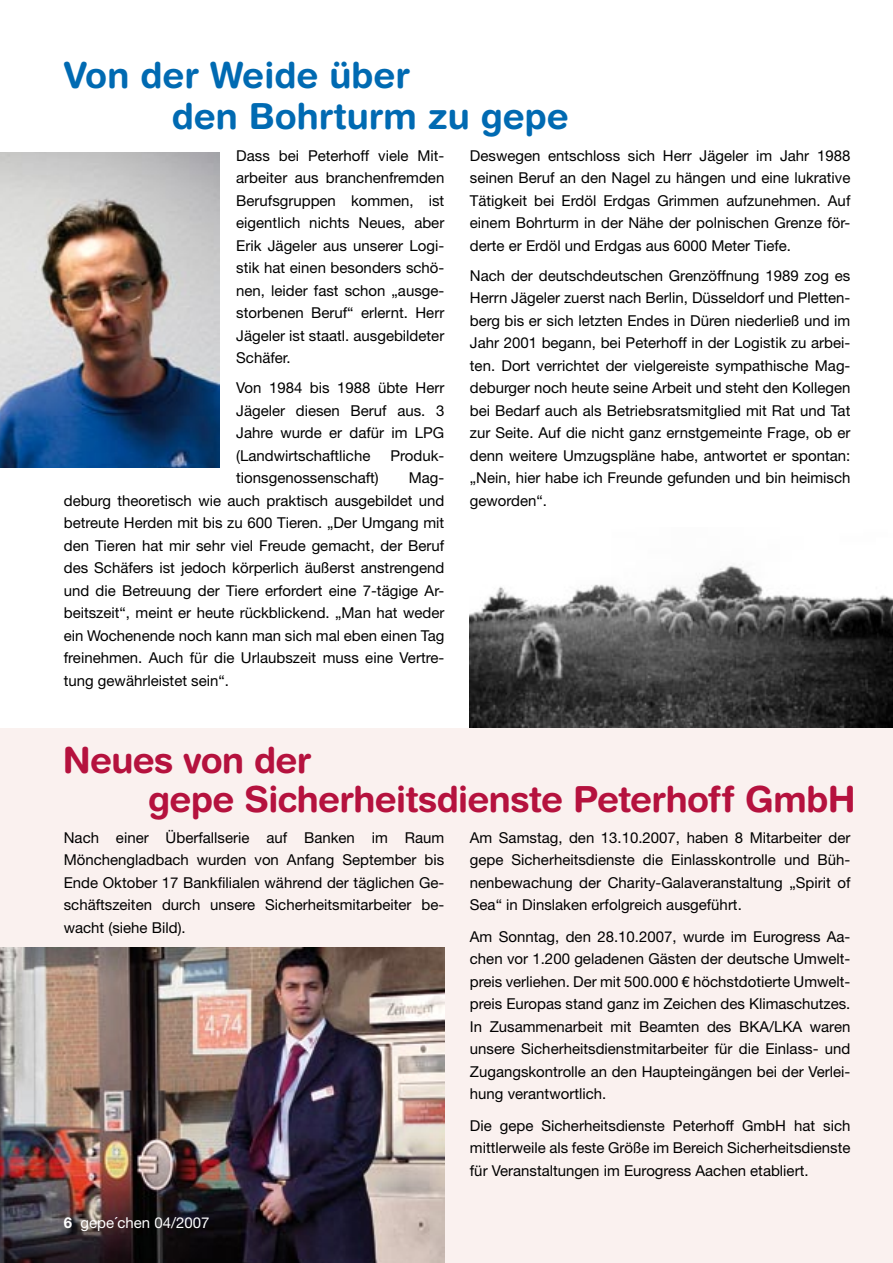
<style>
.page{position:relative;width:893px;height:1263px;background:#fff}
.page>*{position:absolute;margin:0;border:0;box-sizing:border-box;transform-origin:0 0}
.t1{font:700 36px/39px "Helvetica Rounded";letter-spacing:-.015em;color:#b5123e}
.t2{font:700 36px/40.5px "Helvetica Rounded";color:#006ab2}
.t3{font:15px/22.5px "Helvetica Neue";color:#000;text-align:justify}
.t4{font:15px "Helvetica Neue";color:#fff}
.s1{font-family:"Helvetica"}
.s2{font-weight:700}
</style>
<div class="page">
<div style="left:0;top:727px;width:892px;height:536px;background:#faf1ef"></div>
<img style="left:0;top:153px;width:219px;height:315px">
<img style="left:470px;top:565px;width:423px;height:162px">
<img style="left:0;top:948px;width:444px;height:315px">
<h1 class="t2" style="left:172px;top:54px;width:399px;text-indent:-108px">Von der Weide über<br>den Bohrturm zu gepe</h1>
<p class="t3" style="left:236px;top:144px;width:210px">Dass bei Peterhoff viele Mit&shy;arbeiter aus branchenfremden Berufsgruppen kommen, ist eigentlich nichts Neues, aber Erik Jägeler aus unserer Logi&shy;stik hat einen besonders schö&shy;nen, leider fast schon „ausge&shy;storbenen Beruf“ erlernt. Herr Jägeler ist staatl. ausgebildeter Schäfer.</p>
<p class="t3" style="left:236px;top:376px;width:210px">Von 1984 bis 1988 übte Herr Jägeler diesen Beruf aus. 3<br>Jahre wurde er dafür im LPG (Landwirtschaftliche</p>
<p class="t3" style="left:470px;top:144px;width:382px">Deswegen entschloss sich Herr Jägeler im Jahr 1988 seinen Beruf an den Nagel zu hängen und eine lukrative Tätigkeit bei Erdöl Erdgas Grimmen aufzunehmen. Auf einem Bohrturm in der Nähe der polnischen Grenze för&shy;derte er Erdöl und Erdgas aus 6000 Meter Tiefe.</p>
<p class="t3" style="left:470px;top:264px;width:382px">Nach der deutschdeutschen Grenzöffnung 1989 zog es Herrn Jägeler zuerst nach Berlin, Düsseldorf und Pletten&shy;berg bis er sich letzten Endes in Düren niederließ und im Jahr 2001 begann, bei Peterhoff in der Logistik zu arbei&shy;ten. Dort verrichtet der vielgereiste sympathische Mag&shy;deburger noch heute seine Arbeit und steht den Kollegen bei Bedarf auch als Betriebsratsmitglied mit Rat und Tat zur Seite. Auf die nicht ganz ernstgemeinte Frage, ob er denn weitere Umzugspläne habe, antwortet er spontan: „Nein, hier habe ich Freunde gefunden und bin heimisch geworden“.</p>
<p class="t3" style="left:390px;top:444px;width:55px">Produk-</p>
<p class="t3" style="left:236px;top:466px;width:144px">tionsgenossenschaft)</p>
<p class="t3" style="left:64px;top:466px;width:382px;text-indent:345px">Mag&shy;deburg theoretisch wie auch praktisch ausgebildet und betreute Herden mit bis zu 600 Tieren. „Der Umgang mit den Tieren hat mir sehr viel Freude gemacht, der Beruf des Schäfers ist jedoch körperlich äußerst anstrengend und die Betreuung der Tiere erfordert eine 7-tägige Ar&shy;beitszeit“, meint er heute rückblickend. „Man hat weder ein Wochenende noch kann man sich mal eben einen Tag freinehmen. Auch für die Urlaubszeit muss eine Vertre&shy;tung gewährleistet sein“.</p>
<h1 class="t1" style="left:148px;top:740px;width:709px;text-indent:-85px">Neues von der<br>gepe Sicherheitsdienste Peterhoff GmbH</h1>
<p class="t3" style="left:64px;top:826px;width:382px">Nach einer Überfallserie auf Banken im Raum Mönchengladbach wurden von Anfang September bis Ende Oktober 17 Bankfilialen während der täglichen Ge&shy;schäftszeiten durch unsere Sicherheitsmitarbeiter be&shy;wacht (siehe Bild).</p>
<p class="t3" style="left:470px;top:826px;width:382px">Am Samstag, den 13.10.2007, haben 8 Mitarbeiter der gepe Sicherheitsdienste die Einlasskontrolle und Büh&shy;nenbewachung der Charity-Galaveranstaltung „Spirit of Sea“ in Dinslaken erfolgreich ausgeführt.</p>
<p class="t3" style="left:470px;top:925px;width:382px">Am Sonntag, den 28.10.2007, wurde im Eurogress Aa&shy;chen vor 1.200 geladenen Gästen der deutsche Umwelt&shy;preis verliehen. Der mit 500.000 <span class="s1">€</span> höchstdotierte Umwelt&shy;preis Europas stand ganz im Zeichen des Klimaschutzes.<br>In Zusammenarbeit mit Beamten des BKA/LKA waren unsere Sicherheitsdienstmitarbeiter für die Einlass- und Zugangskontrolle an den Haupteingängen bei der Verlei&shy;hung verantwortlich.</p>
<p class="t3" style="left:470px;top:1114px;width:382px">Die gepe Sicherheitsdienste Peterhoff GmbH hat sich mittlerweile als feste Größe im Bereich Sicherheitsdienste für Veranstaltungen im Eurogress Aachen etabliert.</p>
<p class="t4" style="left:64px;top:1213px;width:147px"><span class="s2">6</span> gepe´chen 04/2007</p>
</div>
